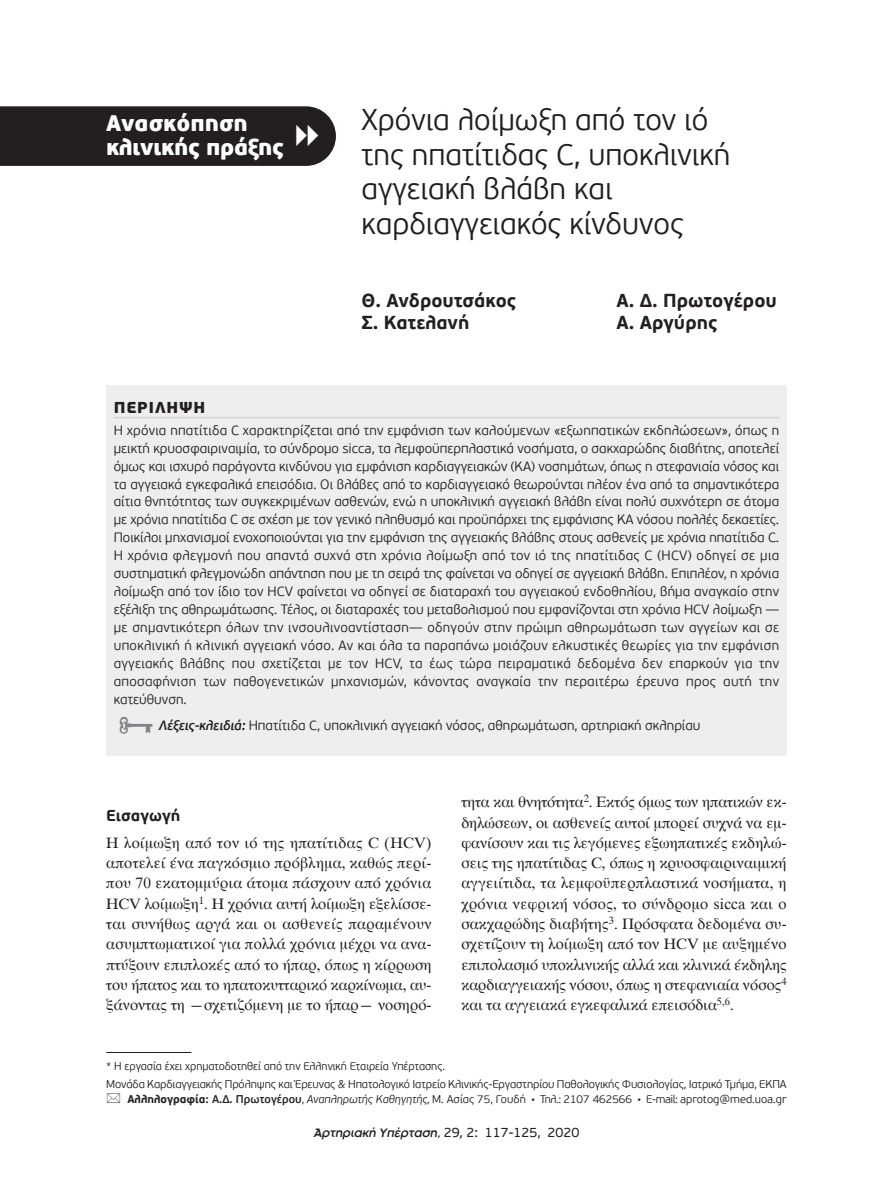
<style>
.page{position:relative;width:893px;height:1191px;background:#fff}
.page>*{position:absolute;margin:0;border:0;box-sizing:border-box;transform-origin:0 0}
.t1{font:300 30px/34.5px "PF Beau Sans Pro";color:#231f20}
.t2{font:900 22.5px/24px "PF Beau Sans Pro";letter-spacing:-.015em;color:#fff}
.t3{font:700 18.75px "PF Beau Sans Pro";color:#231f20}
.t4{font:15.75px/20.2px "UB Times";color:#231f20;text-align:justify}
.t5{font:700 15.75px "PF Beau Sans Pro";color:#231f20}
.t6{font:900 15.75px "PF Beau Sans Pro";letter-spacing:.05em;color:#231f20}
.t7{font:300 13.5px/17.9px "PF Beau Sans Pro";color:#231f20;text-align:justify}
.t8{font:italic 13.5px "Kp Uranus T";color:#231f20}
.t9{font:300 11.25px/17.7px "PF Beau Sans Pro";letter-spacing:-.01em;color:#231f20}
.s1{font-weight:600;font-style:italic}
.s2{font-weight:700}
.s3{font-weight:600}
.s4{font-style:italic}
.s5{font-family:"PF Beau Sans Pro";font-style:normal}
</style>
<div class="page">
<div style="left:106px;top:384px;width:681px;height:371px;background:#eeeeef"></div>
<hr style="left:114px;top:417px;width:665px;height:1px;background:#d1d2d4">
<hr style="left:106px;top:1052px;width:85px;height:1px;background:#231f20">
<div style="left:0;top:106px;width:336px;height:60px;background:#231f20"></div>
<h2 class="t2" style="left:106px;top:114px;width:215px">Ανασκόπηση κλινικής πράξης <sup>•</sup></h2>
<h1 class="t1" style="left:361px;top:106px;width:371px">Χρόνια λοίμωξη από τον ιό της ηπατίτιδας C, υποκλινική αγγειακή βλάβη και καρδιαγγειακός κίνδυνος</h1>
<h3 class="t3" style="left:361px;top:293px;width:156px">Θ. Ανδρουτσάκος</h3>
<h3 class="t3" style="left:617px;top:293px;width:162px">Α. Δ. Πρωτογέρου</h3>
<h3 class="t3" style="left:361px;top:315px;width:110px">Σ. Κατελανή</h3>
<h3 class="t3" style="left:617px;top:315px;width:103px">Α. Αργύρης</h3>
<p class="t6" style="left:114px;top:401px;width:93px">Περιληψη</p>
<p class="t7" style="left:114px;top:423px;width:667px">Η χρόνια ηπατίτιδα C χαρακτηρίζεται από την εμφάνιση των καλούμενων «εξωηπατικών εκδηλώσεων», όπως η μεικτή κρυοσφαιριναιμία, το σύνδρομο sicca, τα λεμφοϋπερπλαστικά νοσήματα, ο σακχαρώδης διαβήτης, αποτελεί όμως και ισχυρό παράγοντα κινδύνου για εμφάνιση καρδιαγγειακών (KA) νοσημάτων, όπως η στεφανιαία νόσος και τα αγγειακά εγκεφαλικά επεισόδια. Oι βλάβες από το καρδιαγγειακό θεωρούνται πλέον ένα από τα σημαντικότερα αίτια θνητότητας των συγκεκριμένων ασθενών, ενώ η υποκλινική αγγειακή βλάβη είναι πολύ συχνότερη σε άτομα με χρόνια ηπατίτιδα C σε σχέση με τον γενικό πληθυσμό και προϋπάρχει της εμφάνισης ΚΑ νόσου πολλές δεκαετίες.<br>Ποικίλοι μηχανισμοί ενοχοποιούνται για την εμφάνιση της αγγειακής βλάβης στους ασθενείς με χρόνια ηπατίτιδα C.<br>Η χρόνια φλεγμονή που απαντά συχνά στη χρόνια λοίμωξη από τον ιό της ηπατίτιδας C (HCV) οδηγεί σε μια συστηματική φλεγμονώδη απάντηση που με τη σειρά της φαίνεται να οδηγεί σε αγγειακή βλάβη. Επιπλέον, η χρόνια λοίμωξη από τον ίδιο τον HCV φαίνεται να οδηγεί σε διαταραχή του αγγειακού ενδοθηλίου, βήμα αναγκαίο στην εξέλιξη της αθηρωμάτωσης. Τέλος, οι διαταραχές του μεταβολισμού που εμφανίζονται στη χρόνια HCV λοίμωξη — με σημαντικότερη όλων την ινσουλινοαντίσταση— οδηγούν στην πρώιμη αθηρωμάτωση των αγγείων και σε υποκλινική ή κλινική αγγειακή νόσο. Αν και όλα τα παραπάνω μοιάζουν ελκυστικές θεωρίες για την εμφάνιση αγγειακής βλάβης που σχετίζεται με τον HCV, τα έως τώρα πειραματικά δεδομένα δεν επαρκούν για την αποσαφήνιση των παθογενετικών μηχανισμών, κάνοντας αναγκαία την περαιτέρω έρευνα προς αυτή την κατεύθυνση.</p>
<p class="t7" style="left:159px;top:718px;width:543px"><span class="s1">Λέξεις-κλειδιά:</span> Ηπατίτιδα C, υποκλινική αγγειακή νόσος, αθηρωμάτωση, αρτηριακή σκληρίαυ</p>
<p class="t5" style="left:106px;top:809px;width:75px">Εισαγωγή</p>
<p class="t4" style="left:106px;top:833px;width:327px">Η λοίμωξη από τον ιό της ηπατίτιδας C (HCV) αποτελεί ένα παγκόσμιο πρόβλημα, καθώς περί&shy;που 70 εκατομμύρια άτομα πάσχουν από χρόνια HCV λοίμωξη<sup>1</sup>. Η χρόνια αυτή λοίμωξη εξελίσσε&shy;ται συνήθως αργά και οι ασθενείς παραμένουν ασυμπτωματικοί για πολλά χρόνια μέχρι να ανα&shy;πτύξουν επιπλοκές από το ήπαρ, όπως η κίρρωση του ήπατος και το ηπατοκυτταρικό καρκίνωμα, αυ&shy;ξάνοντας τη ―σχετιζόμενη με το ήπαρ― νοσηρό-</p>
<p class="t4" style="left:461px;top:792px;width:327px">τητα και θνητότητα<sup>2</sup>. Εκτός όμως των ηπατικών εκ&shy;δηλώσεων, οι ασθενείς αυτοί μπορεί συχνά να εμ&shy;φανίσουν και τις λεγόμενες εξωηπατικές εκδηλώ&shy;σεις της ηπατίτιδας C, όπως η κρυοσφαιριναιμική αγγειίτιδα, τα λεμφοϋπερπλαστικά νοσήματα, η χρόνια νεφρική νόσος, το σύνδρομο sicca και ο σακχαρώδης διαβήτης<sup>3</sup>. Πρόσφατα δεδομένα συ&shy;σχετίζουν τη λοίμωξη από τον HCV με αυξημένο επιπολασμό υποκλινικής αλλά και κλινικά έκδηλης καρδιαγγειακής νόσου, όπως η στεφανιαία νόσος<sup>4 </sup>και τα αγγειακά εγκεφαλικά επεισόδια<sup>5,6</sup>.</p>
<p class="t9" style="left:106px;top:1058px;width:682px">* Η εργασία έχει χρηματοδοτηθεί από την Ελληνική Εταιρεία Υπέρτασης.<br>Μονάδα Καρδιαγγειακής Πρόληψης και Έρευνας &amp; Ηπατολογικό Ιατρείο Κλινικής-Εργαστηρίου Παθολογικής Φυσιολογίας, Ιατρικό Τμήμα, ΕΚΠΑ</p>
<p class="t9" style="left:127px;top:1091px;width:661px"><span class="s2">Αλληλογραφία:</span> <span class="s3">Α.Δ. Πρωτογέρου</span>, <span class="s4">Αναπληρωτής Καθηγητής,</span> Μ. Ασίας 75, Γουδή • Τηλ.: 2107 462566 • E-mail: aprotog@med.uoa.gr</p>
<p class="t8" style="left:314px;top:1127px;width:267px">Αρτηριακή Υπέρταση, <span class="s5">29, 2: 117-125, 2020</span></p>
</div>
